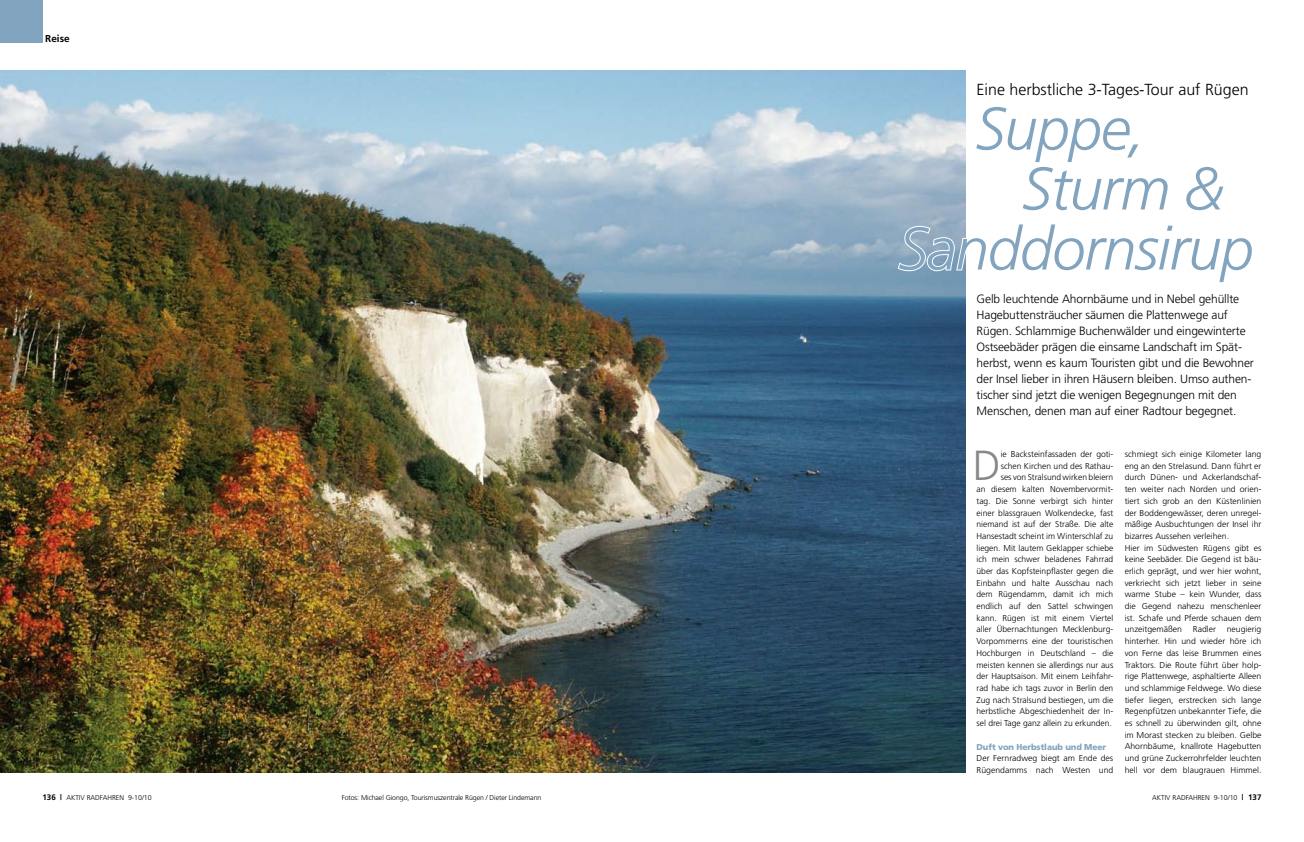
<style>
.page{position:relative;width:1304px;height:842px;background:#fff}
.page>*{position:absolute;margin:0;border:0;box-sizing:border-box;transform-origin:0 0}
.t1{font:italic 300 60px "Frutiger";letter-spacing:-.02em;color:#82a4be}
.t2{font:300 42px "Frutiger";color:#87888a}
.t3{font:300 16px "Frutiger";color:#000}
.t4{font:300 12px/16px "Frutiger";letter-spacing:-.01em;color:#000}
.t5{font:700 10px "Frutiger";color:#000}
.t6{font:300 8.5px/11.7px "Frutiger";color:#000}
.t7{font:900 8.5px "Frutiger";letter-spacing:-.01em;color:#82a4be}
.t8{font:300 7px "Frutiger";letter-spacing:-.01em;color:#000}
.s1{font-weight:700;font-size:8px}
</style>
<div class="page">
<img style="left:0;top:71px;width:965px;height:702px">
<div style="left:0;top:0;width:43px;height:43px;background:#82a4be"></div>
<svg style="left:896px;top:222px;width:70px;height:62px;background:#9db5c7"></svg>
<p class="t5" style="left:45px;top:33px;width:26px">Reise</p>
<h3 class="t3" style="left:977px;top:81px;width:274px">Eine herbstliche 3-Tages-Tour auf Rügen</h3>
<h1 class="t1" style="left:975px;top:94px;width:172px">Suppe,</h1>
<h1 class="t1" style="left:1022px;top:154px;width:204px">Sturm &amp;</h1>
<h1 class="t1" style="left:898px;top:214px;width:357px">Sanddornsirup</h1>
<p class="t4" style="left:977px;top:290px;width:279px">Gelb leuchtende Ahornbäume und in Nebel gehüllte Hagebuttensträucher säumen die Plattenwege auf Rügen. Schlammige Buchenwälder und eingewinterte Ostseebäder prägen die einsame Landschaft im Spät&shy;herbst, wenn es kaum Touristen gibt und die Bewohner der Insel lieber in ihren Häusern bleiben. Umso authen&shy;tischer sind jetzt die wenigen Begegnungen mit den Menschen, denen man auf einer Radtour begegnet.</p>
<h2 class="t2" style="left:973px;top:442px;width:23px">D</h2>
<p class="t6" style="left:977px;top:448px;width:138px;text-align:right">ie Backsteinfassaden der goti-<br>schen Kirchen und des Rathau-<br>ses von Stralsund wirken bleiern<br>an diesem kalten Novembervormit&shy;tag. Die Sonne verbirgt sich hinter einer blassgrauen Wolkendecke, fast niemand ist auf der Straße. Die alte Hansestadt scheint im Winterschlaf zu liegen. Mit lautem Geklapper schiebe ich mein schwer beladenes Fahrrad über das Kopfsteinpflaster gegen die Einbahn und halte Ausschau nach dem Rügendamm, damit ich mich endlich auf den Sattel schwingen kann. Rügen ist mit einem Viertel aller Übernachtungen Mecklenburg-Vorpommerns eine der touristischen Hochburgen in Deutschland – die meisten kennen sie allerdings nur aus der Hauptsaison. Mit einem Leihfahr&shy;rad habe ich tags zuvor in Berlin den Zug nach Stralsund bestiegen, um die herbstliche Abgeschiedenheit der In&shy;sel drei Tage ganz allein zu erkunden.</p>
<p class="t7" style="left:977px;top:741px;width:131px">Duft von Herbstlaub und Meer</p>
<p class="t6" style="left:977px;top:752px;width:138px">Der Fernradweg biegt am Ende des<br>Rügendamms nach Westen und</p>
<p class="t6" style="left:1125px;top:448px;width:138px">schmiegt sich einige Kilometer lang eng an den Strelasund. Dann führt er durch Dünen- und Ackerlandschaf&shy;ten weiter nach Norden und orien&shy;tiert sich grob an den Küstenlinien der Boddengewässer, deren unregel&shy;mäßige Ausbuchtungen der Insel ihr bizarres Aussehen verleihen.<br>H ier im Südwesten Rügens gibt es keine Seebäder. Die Gegend ist bäu&shy;erlich geprägt, und wer hier wohnt, verkriecht sich jetzt lieber in seine warme Stube – kein Wunder, dass die Gegend nahezu menschenleer ist. Schafe und Pferde schauen dem unzeitgemäßen</p>
<p class="t6" style="left:1193px;top:624px;width:25px">Radler</p>
<p class="t6" style="left:1125px;top:624px;width:138px;text-align:justify;text-indent:102px">neugierig hinterher. H in und wieder höre ich von Ferne das leise Brummen eines Traktors. Die Route führt über holp&shy;rige Plattenwege, asphaltierte Alleen und schlammige Feldwege. Wo diese tiefer liegen, erstrecken sich lange Regenpfützen unbekannter Tiefe, die es schnell zu überwinden gilt, ohne im Morast stecken zu bleiben. Gelbe Ahornbäume, knallrote Hagebutten und grüne Zuckerrohrfelder leuchten hell vor dem blaugrauen H immel.</p>
<p class="t8" style="left:43px;top:794px;width:111px"><span class="s1">136 |</span> Aktiv Radfahren 9-10/10</p>
<p class="t8" style="left:1152px;top:794px;width:111px">Aktiv Radfahren 9-10/10 <span class="s1">| 137</span></p>
<p class="t8" style="left:342px;top:794px;width:201px">Fotos: Michael Giongo, Tourismuszentrale Rügen / Dieter Lindemann</p>
</div>
